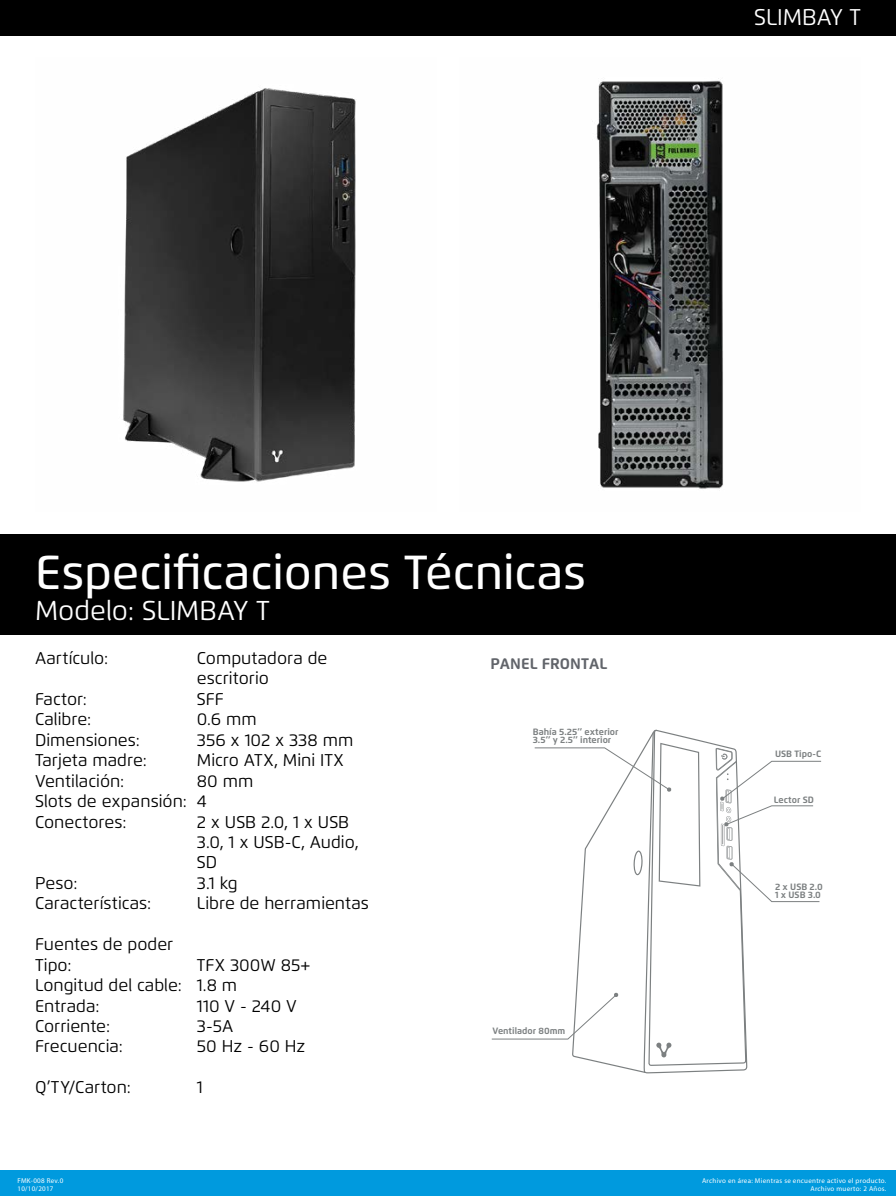
<style>
.page{position:relative;width:896px;height:1196px;background:#fff}
.page>*{position:absolute;margin:0;border:0;box-sizing:border-box;transform-origin:0 0}
.t1{font:500 47.69px "Flexo";color:#fff}
.t2{font:27.21px "Flexo";color:#fff}
.t3{font:22.75px "Flexo";color:#fff}
.t4{font:17.06px/20.5px "Flexo";color:#000}
.t5{font:700 15.22px "Flexo";letter-spacing:.005em;color:#61646a}
.t6{font:700 9.19px/8.5px "Flexo";color:#7c8081}
.t7{font:7px/7.9px "Myriad Pro";letter-spacing:.04em;color:#fff;text-align:right}
</style>
<div class="page">
<div style="left:0;top:1170px;width:896px;height:25px;background:#009ade"></div>
<div style="left:0;top:534px;width:896px;height:100px;background:#000"></div>
<div style="left:0;top:0;width:896px;height:35px;background:#000"></div>
<svg style="left:491px;top:729px;width:331px;height:344px"></svg>
<img style="left:596px;top:78px;width:127px;height:411px">
<img style="left:122px;top:88px;width:234px;height:394px">
<h3 class="t3" style="left:754px;top:3px;width:108px">SLIMBAY T</h3>
<h1 class="t1" style="left:35px;top:543px;width:553px">Especificaciones Técnicas</h1>
<h2 class="t2" style="left:35px;top:594px;width:237px">Modelo: SLIMBAY T</h2>
<p class="t4" style="left:35px;top:647px;width:75px">Aartículo:</p>
<p class="t4" style="left:197px;top:647px;width:132px">Computadora de escritorio</p>
<p class="t4" style="left:35px;top:688px;width:53px">Factor:</p>
<p class="t4" style="left:197px;top:688px;width:28px">SFF</p>
<p class="t4" style="left:35px;top:709px;width:58px">Calibre:</p>
<p class="t4" style="left:197px;top:709px;width:61px">0.6 mm</p>
<p class="t4" style="left:35px;top:729px;width:107px">Dimensiones:</p>
<p class="t4" style="left:197px;top:729px;width:158px">356 x 102 x 338 mm</p>
<p class="t4" style="left:35px;top:750px;width:113px">Tarjeta madre:</p>
<p class="t4" style="left:197px;top:750px;width:149px">Micro ATX, Mini ITX</p>
<p class="t4" style="left:35px;top:770px;width:91px">Ventilación:</p>
<p class="t4" style="left:35px;top:770px;width:220px;text-indent:162px">80 mm<br>Slots de expansión: 4<br>Conectores:</p>
<p class="t4" style="left:197px;top:811px;width:163px">2 x USB 2.0, 1 x USB<br>3.0, 1 x USB-C, Audio,<br>SD</p>
<p class="t4" style="left:35px;top:872px;width:44px">Peso:</p>
<p class="t4" style="left:197px;top:872px;width:43px">3.1 kg</p>
<p class="t4" style="left:35px;top:893px;width:118px">Características:</p>
<p class="t4" style="left:197px;top:893px;width:174px">Libre de herramientas</p>
<p class="t4" style="left:35px;top:933px;width:140px">Fuentes de poder<br>Tipo:</p>
<p class="t4" style="left:35px;top:954px;width:277px;text-indent:162px">TFX 300W 85+<br>Longitud del cable: 1.8 m<br>Entrada:</p>
<p class="t4" style="left:197px;top:995px;width:101px">110 V - 240 V</p>
<p class="t4" style="left:35px;top:1015px;width:77px">Corriente:</p>
<p class="t4" style="left:197px;top:1015px;width:38px">3-5A</p>
<p class="t4" style="left:35px;top:1036px;width:89px">Frecuencia:</p>
<p class="t4" style="left:197px;top:1036px;width:110px">50 Hz - 60 Hz</p>
<p class="t4" style="left:35px;top:1076px;width:97px">Q’TY/Carton:</p>
<p class="t4" style="left:197px;top:1076px;width:7px">1</p>
<p class="t7" style="left:18px;top:1176px;width:47px;text-align:left">FMK-008 Rev.0<br>10/10/2017</p>
<p class="t5" style="left:490px;top:653px;width:118px">PANEL FRONTAL</p>
<p class="t6" style="left:533px;top:727px;width:87px">Bahía 5.25’’ exterior<br>3.5’’ y 2.5’’ interior</p>
<p class="t6" style="left:492px;top:1026px;width:74px">Ventilador 80mm</p>
<p class="t6" style="left:775px;top:749px;width:48px">USB Tipo-C</p>
<p class="t6" style="left:774px;top:795px;width:42px">Lector SD</p>
<p class="t6" style="left:775px;top:882px;width:49px">2 x USB 2.0<br>1 x USB 3.0</p>
<p class="t7" style="left:702px;top:1176px;width:186px">Archivo en área: Mientras se encuentre activo el producto.<br>Archivo muerto: 2 Años.</p>
</div>
